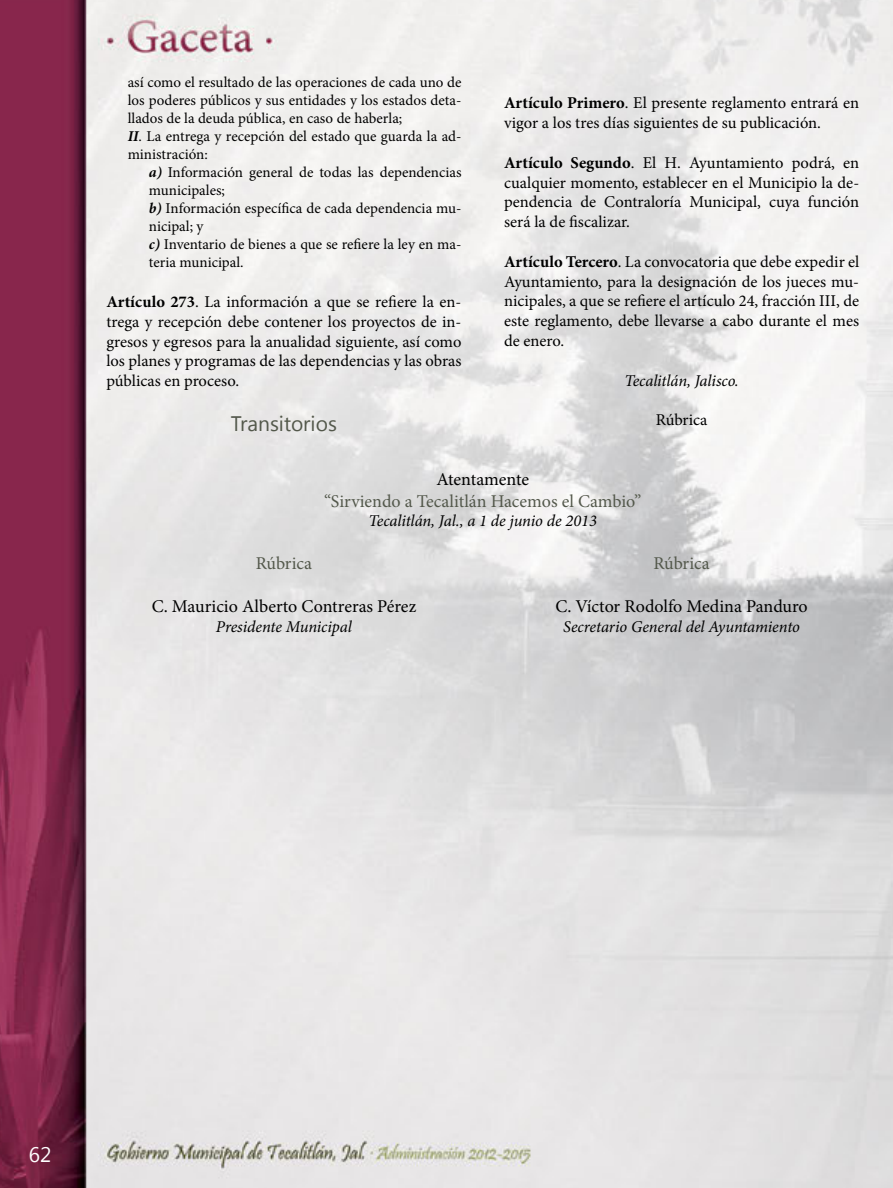
<style>
.page{position:relative;width:893px;height:1188px;background:#fff}
.page>*{position:absolute;margin:0;border:0;box-sizing:border-box;transform-origin:0 0}
.t1{font:21px "Segoe UI";color:#53584b}
.t2{font:21px "Segoe UI";color:#fff}
.t3{font:18px "Minion Pro";letter-spacing:-.005em;color:#000}
.t4{font:18px "Minion Pro";color:#53584b}
.t5{font:16.5px/19.8px "Minion Pro";color:#000;text-align:justify}
.t6{font:italic 16.5px "Minion Pro";letter-spacing:-.01em;color:#000}
.t7{font:15px/18px "Minion Pro";color:#000}
.s1{font-weight:700;font-style:italic}
.s2{font-weight:700}
</style>
<div class="page">
<img style="left:0;top:0;width:892px;height:1188px">
<p class="t7" style="left:128px;top:74px;width:335px">así como el resultado de las operaciones de cada uno de los poderes públicos y sus entidades y los estados deta&shy;llados de la deuda pública, en caso de haberla;<br><span class="s1">II</span>. La entrega y recepción del estado que guarda la ad&shy;ministración:</p>
<p class="t7" style="left:149px;top:164px;width:314px"><span class="s1">a)</span> Información general de todas las dependencias municipales;<br><span class="s1">b)</span> Información específica de cada dependencia mu&shy;nicipal; y<br><span class="s1">c)</span> Inventario de bienes a que se refiere la ley en ma&shy;teria municipal.</p>
<p class="t5" style="left:106px;top:292px;width:356px"><span class="s2">Artículo 273</span>. La información a que se refiere la en&shy;trega y recepción debe contener los proyectos de in&shy;gresos y egresos para la anualidad siguiente, así como los planes y programas de las dependencias y las obras públicas en proceso.</p>
<p class="t1" style="left:231px;top:409px;width:107px">Transitorios</p>
<p class="t5" style="left:504px;top:93px;width:356px"><span class="s2">Artículo Primero</span>. El presente reglamento entrará en vigor a los tres días siguientes de su publicación.</p>
<p class="t5" style="left:504px;top:153px;width:356px"><span class="s2">Artículo Segundo</span>. El H. Ayuntamiento podrá, en cualquier momento, establecer en el Municipio la de&shy;pendencia de Contraloría Municipal, cuya función será la de fiscalizar.</p>
<p class="t5" style="left:504px;top:252px;width:356px"><span class="s2">Artículo Tercero</span>. La convocatoria que debe expedir el Ayuntamiento, para la designación de los jueces mu&shy;nicipales, a que se refiere el artículo 24, fracción III, de este reglamento, debe llevarse a cabo durante el mes de enero.</p>
<p class="t6" style="left:624px;top:369px;width:116px">Tecalitlán, Jalisco.</p>
<p class="t5" style="left:655px;top:410px;width:53px">Rúbrica</p>
<p class="t3" style="left:436px;top:467px;width:94px">Atentamente</p>
<p class="t4" style="left:324px;top:489px;width:318px">“Sirviendo a Tecalitlán Hacemos el Cambio”</p>
<p class="t6" style="left:368px;top:510px;width:230px">Tecalitlán, Jal., a 1 de junio de 2013</p>
<p class="t4" style="left:256px;top:551px;width:58px">Rúbrica</p>
<p class="t3" style="left:152px;top:595px;width:266px">C. Mauricio Alberto Contreras Pérez</p>
<p class="t6" style="left:216px;top:616px;width:137px">Presidente Municipal</p>
<p class="t4" style="left:653px;top:551px;width:58px">Rúbrica</p>
<p class="t3" style="left:555px;top:595px;width:254px">C. Víctor Rodolfo Medina Panduro</p>
<p class="t6" style="left:563px;top:616px;width:238px">Secretario General del Ayuntamiento</p>
<p class="t2" style="left:29px;top:1140px;width:24px">62</p>
</div>
